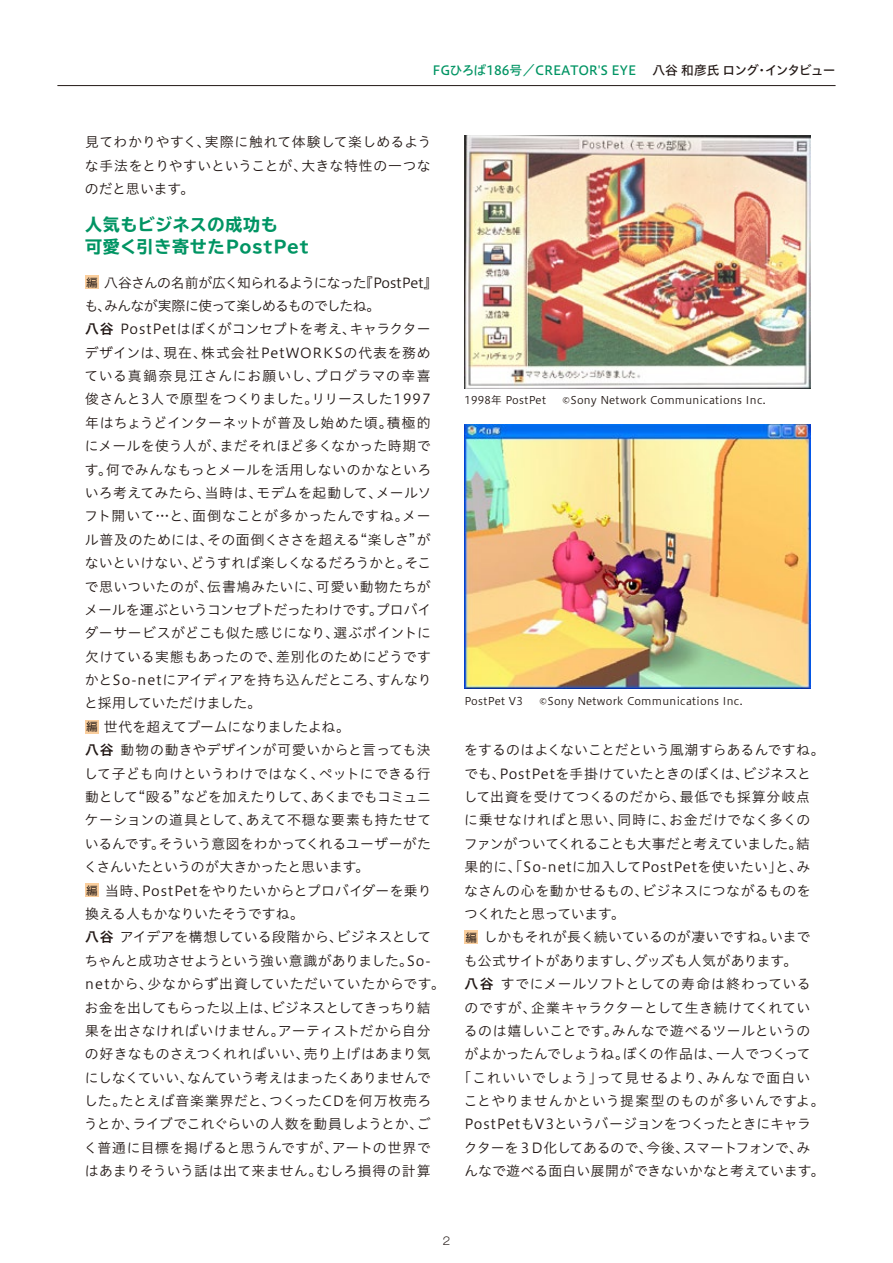
<style>
.page{position:relative;width:893px;height:1263px;background:#fff}
.page>*{position:absolute;margin:0;border:0;box-sizing:border-box;transform-origin:0 0}
.t1{font:700 expanded 16.95px/21.3px "TBUD Go Std";letter-spacing:.05em;color:#009463}
.t2{font:13.8px/23.4px "Hiragino UD Sans Std W3";letter-spacing:.01em;color:#221815;text-align:justify}
.t3{font:13.8px "Hiragino UD Sans Std W3";letter-spacing:.04em;color:#221815}
.t4{font:13.8px "Hiragino UD Sans Std W3";letter-spacing:-.015em;color:#221815}
.t5{font:13.8px "Hiragino UD Sans Std W3";letter-spacing:-.02em;color:#221815}
.t6{font:13.8px "Hiragino UD Sans Std W3";letter-spacing:.045em;color:#221815}
.t7{font:13.8px "Hiragino UD Sans Std W3";letter-spacing:.03em;color:#221815}
.t8{font:13.8px "Hiragino UD Sans Std W3";letter-spacing:.075em;color:#221815}
.t9{font:13.8px "Hiragino UD Sans Std W3";letter-spacing:.05em;color:#221815}
.t10{font:12.75px "Hiragino UD Sans Std W5";letter-spacing:-.015em;color:#009463}
.t11{font:10.65px "Hiragino UD Sans F Std W3";letter-spacing:.025em;color:#221815}
.t12{font:300 10.65px "Gothic MB101 Pro";color:#221815}
.s1{color:#221815}
.s2{font-family:"Hiragino UD Sans Std W4";font-size:11.7px}
.s3{font-family:"Hiragino UD Sans Std W6"}
</style>
<div class="page">
<hr style="left:57px;top:85px;width:779px;height:1px;background:#221815">
<div style="left:85px;top:275px;width:14px;height:14px;background:#face9d"></div>
<div style="left:85px;top:720px;width:14px;height:13px;background:#face9d"></div>
<div style="left:85px;top:883px;width:14px;height:14px;background:#face9d"></div>
<div style="left:465px;top:930px;width:13px;height:14px;background:#face9d"></div>
<img style="left:465px;top:135px;width:345px;height:253px">
<img style="left:465px;top:424px;width:345px;height:265px">
<p class="t10" style="left:433px;top:60px;width:404px">FGひろば186号／CREATOR'S EYE　 <span class="s1">八谷 和彦氏 ロング・インタビュー</span></p>
<p class="t2" style="left:85px;top:129px;width:348px">見てわかりやすく、実際に触れて体験して楽しめるような手法をとりやすいということが、大きな特性の一つなのだと思います。</p>
<p class="t1" style="left:85px;top:215px;width:225px">人気もビジネスの成功も<br>可愛く引き寄せたPostPet</p>
<p class="t2" style="left:84px;top:270px;width:363px;text-align:left"><span class="s2">編</span> 八谷さんの名前が広く知られるようになった『PostPet』も、みんなが実際に使って楽しめるものでしたね。<br><span class="s3">八谷</span> PostPetはぼくがコンセプトを考え、キャラクターデザインは、現在、株式会社PetWORKSの代表を務めている真鍋奈見江さんにお願いし、プログラマの幸喜俊さんと3人で原型をつくりました。リリースした1997年はちょうどインターネットが普及し始めた頃。積極的にメールを使う人が、まだそれほど多くなかった時期です。何でみんなもっとメールを活用しないのかなといろいろ考えてみたら、当時は、モデムを起動して、メールソフト開いて…と、面倒なことが多かったんですね。メール普及のためには、その面倒くささを超える“楽しさ”がないといけない、どうすれば楽しくなるだろうかと。そこで思いついたのが、伝書鳩みたいに、可愛い動物たちがメールを運ぶというコンセプトだったわけです。プロバイダーサービスがどこも似た感じになり、選ぶポイントに欠けている実態もあったので、差別化のためにどうですかとSo-netにアイディアを持ち込んだところ、すんなりと採用していただけました。<br><span class="s2">編</span> 世代を超えてブームになりましたよね。<br><span class="s3">八谷</span> 動物の動きやデザインが可愛いからと言っても決して子ども向けというわけではなく、ペットにできる行動として“殴る”などを加えたりして、あくまでもコミュニケーションの道具として、あえて不穏な要素も持たせているんです。そういう意図をわかってくれるユーザーがたくさんいたというのが大きかったと思います。<br><span class="s2">編</span> 当時、PostPetをやりたいからとプロバイダーを乗り換える人もかなりいたそうですね。<br><span class="s3">八谷</span> アイデアを構想している段階から、ビジネスとしてちゃんと成功させようという強い意識がありました。So&shy;netから、少なからず出資していただいていたからです。お金を出してもらった以上は、ビジネスとしてきっちり結果を出さなければいけません。アーティストだから自分の好きなものさえつくれればいい、売り上げはあまり気にしなくていい、なんていう考えはまったくありませんでした。たとえば音楽業界だと、つくったCDを何万枚売ろうとか、ライブでこれぐらいの人数を動員しようとか、ごく普通に目標を掲げると思うんですが、アートの世界ではあまりそういう話は出て来ません。むしろ損得の計算</p>
<p class="t11" style="left:464px;top:392px;width:83px">1998年 PostPet</p>
<p class="t11" style="left:563px;top:392px;width:204px">©Sony Network Communications Inc.</p>
<p class="t11" style="left:464px;top:692px;width:60px">PostPet V3</p>
<p class="t11" style="left:540px;top:692px;width:204px">©Sony Network Communications Inc.</p>
<p class="t2" style="left:464px;top:737px;width:362px">をするのはよくないことだという風潮すらあるんですね。</p>
<p class="t2" style="left:464px;top:761px;width:348px">でも、PostPetを手掛けていたときのぼくは、ビジネスと</p>
<p class="t3" style="left:464px;top:786px;width:348px">して出資を受けてつくるのだから、最低でも採算分岐点</p>
<p class="t6" style="left:464px;top:810px;width:347px">に乗せなければと思い、同時に、お金だけでなく多くの</p>
<p class="t4" style="left:464px;top:833px;width:348px">ファンがついてくれることも大事だと考えていました。結</p>
<p class="t3" style="left:465px;top:856px;width:347px">果的に、「So-netに加入してPostPetを使いたい」と、み</p>
<p class="t2" style="left:464px;top:878px;width:348px">なさんの心を動かせるもの、ビジネスにつながるものを</p>
<p class="t5" style="left:464px;top:903px;width:162px">つくれたと思っています。</p>
<p class="t2" style="left:466px;top:925px;width:346px"><span class="s2">編</span> しかもそれが長く続いているのが凄いですね。いまで</p>
<p class="t4" style="left:464px;top:950px;width:335px">も公式サイトがありますし、グッズも人気があります。</p>
<p class="t2" style="left:465px;top:971px;width:348px"><span class="s3">八谷</span> すでにメールソフトとしての寿命は終わっている</p>
<p class="t2" style="left:464px;top:995px;width:347px">のですが、企業キャラクターとして生き続けてくれてい</p>
<p class="t7" style="left:464px;top:1020px;width:348px">るのは嬉しいことです。みんなで遊べるツールというの</p>
<p class="t2" style="left:464px;top:1042px;width:348px">がよかったんでしょうね。ぼくの作品は、一人でつくって</p>
<p class="t8" style="left:458px;top:1067px;width:354px">「これいいでしょう」って見せるより、みんなで面白い</p>
<p class="t9" style="left:464px;top:1090px;width:362px">ことやりませんかという提案型のものが多いんですよ。</p>
<p class="t2" style="left:465px;top:1112px;width:348px">PostPetもV3というバージョンをつくったときにキャラ</p>
<p class="t5" style="left:464px;top:1137px;width:348px">クターを３D化してあるので、今後、スマートフォンで、み</p>
<p class="t2" style="left:464px;top:1158px;width:362px">んなで遊べる面白い展開ができないかなと考えています。</p>
<p class="t12" style="left:443px;top:1232px;width:9px">2</p>
</div>
